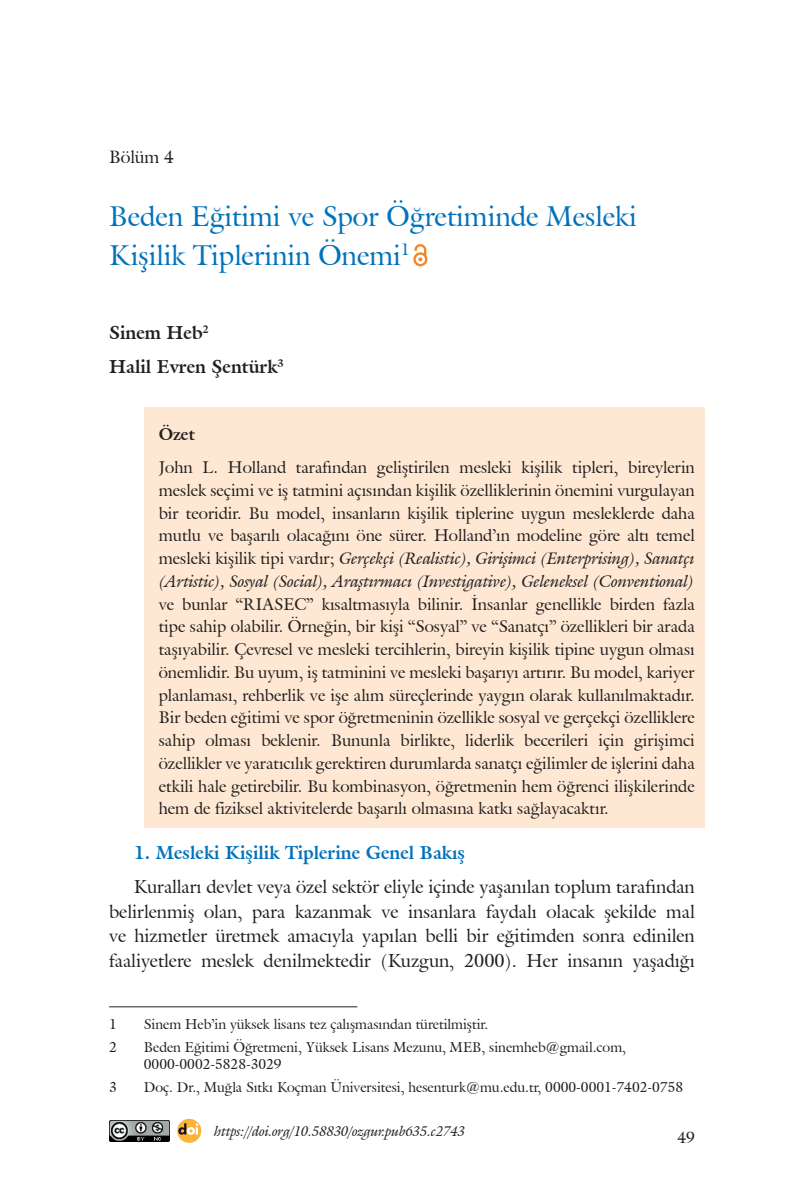
<style>
.page{position:relative;width:794px;height:1191px;background:#fff}
.page>*{position:absolute;margin:0;border:0;box-sizing:border-box;transform-origin:0 0}
.t1{font:28px/38.5px "Galliard IT Cby BT";color:#0072bc}
.t2{font:18.38px/24.5px "Galliard IT Cby BT";color:#231f20;text-align:justify}
.t3{font:700 18.38px "Galliard IT Cby BT";color:#0072bc}
.t4{font:700 18.38px/34.5px "Galliard IT Cby BT";color:#231f20}
.t5{font:17.5px "Galliard IT Cby BT";color:#231f20}
.t6{font:16.62px/22.8px "Galliard IT Cby BT";color:#231f20;text-align:justify}
.t7{font:700 16.62px "Galliard IT Cby BT";color:#231f20}
.t8{font:15.75px "Galliard IT Cby BT";color:#231f20}
.t9{font:14px/17.5px "Galliard IT Cby BT";color:#231f20}
.t10{font:italic 14px "Galliard IT Cby BT";color:#231f20}
.s1{font-style:italic}
</style>
<div class="page">
<div style="left:144px;top:408px;width:560px;height:46px;background:#fee8d3"></div>
<div style="left:144px;top:440px;width:560px;height:388px;background:#fee8d3"></div>
<svg style="left:413px;top:244px;width:14px;height:22px"></svg>
<hr style="left:109px;top:1006px;width:248px;height:1px;background:#231f20">
<img style="left:109px;top:1120px;width:60px;height:21px">
<svg style="left:177px;top:1118px;width:24px;height:24px"></svg>
<svg style="left:178px;top:1123px;width:20px;height:11px"></svg>
<p class="t5" style="left:109px;top:145px;width:66px">Bölüm 4</p>
<h1 class="t1" style="left:109px;top:197px;width:529px">Beden Eğitimi ve Spor Öğretiminde Mesleki<br>Kişilik Tiplerinin Önemi<sup>1</sup></h1>
<p class="t4" style="left:109px;top:315px;width:176px">Sinem Heb<sup>2<br></sup>Halil Evren Şentürk<sup>3</sup></p>
<p class="t7" style="left:159px;top:424px;width:38px">Özet</p>
<p class="t6" style="left:159px;top:456px;width:537px">John L. Holland tarafından geliştirilen mesleki kişilik tipleri, bireylerin meslek seçimi ve iş tatmini açısından kişilik özelliklerinin önemini vurgulayan bir teoridir. Bu model, insanların kişilik tiplerine uygun mesleklerde daha mutlu ve başarılı olacağını öne sürer. Holland’ın modeline göre altı temel mesleki kişilik tipi vardır; <span class="s1">Gerçekçi (Realistic), Girişimci (Enterprising), Sanatçı (Artistic), Sosyal (Social), Araştırmacı (Investigative), Geleneksel (Conventional)</span></p>
<p class="t6" style="left:159px;top:592px;width:537px">ve bunlar “RIASEC” kısaltmasıyla bilinir. İnsanlar genellikle birden fazla tipe sahip olabilir. Örneğin, bir kişi “Sosyal” ve “Sanatçı” özellikleri bir arada taşıyabilir. Çevresel ve mesleki tercihlerin, bireyin kişilik tipine uygun olması önemlidir. Bu uyum, iş tatminini ve mesleki başarıyı artırır. Bu model, kariyer planlaması, rehberlik ve işe alım süreçlerinde yaygın olarak kullanılmaktadır.<br>Bir beden eğitimi ve spor öğretmeninin özellikle sosyal ve gerçekçi özelliklere sahip olması beklenir. Bununla birlikte, liderlik becerileri için girişimci özellikler ve yaratıcılık gerektiren durumlarda sanatçı eğilimler de işlerini daha etkili hale getirebilir. Bu kombinasyon, öğretmenin hem öğrenci ilişkilerinde hem de fiziksel aktivitelerde başarılı olmasına katkı sağlayacaktır.</p>
<p class="t3" style="left:134px;top:840px;width:333px">1. Mesleki Kişilik Tiplerine Genel Bakış</p>
<p class="t2" style="left:109px;top:874px;width:587px;text-indent:25px">Kuralları devlet veya özel sektör eliyle içinde yaşanılan toplum tarafından belirlenmiş olan, para kazanmak ve insanlara faydalı olacak şekilde mal ve hizmetler üretmek amacıyla yapılan belli bir eğitimden sonra edinilen faaliyetlere meslek denilmektedir (Kuzgun, 2000). Her insanın yaşadığı</p>
<p class="t9" style="left:109px;top:1015px;width:9px">1</p>
<p class="t9" style="left:144px;top:1015px;width:346px">Sinem Heb’in yüksek lisans tez çalışmasından türetilmiştir.</p>
<p class="t9" style="left:109px;top:1038px;width:9px">2</p>
<p class="t9" style="left:144px;top:1038px;width:483px">Beden Eğitimi Öğretmeni, Yüksek Lisans Mezunu, MEB, sinemheb@gmail.com,<br>0000-0002-5828-3029</p>
<p class="t9" style="left:109px;top:1078px;width:9px">3</p>
<p class="t9" style="left:144px;top:1078px;width:541px">Doç. Dr., Muğla Sıtkı Koçman Üniversitesi, hesenturk@mu.edu.tr, 0000-0001-7402-0758</p>
<p class="t10" style="left:214px;top:1121px;width:252px">https://doi.org/10.58830/ozgur.pub635.c2743</p>
<p class="t8" style="left:677px;top:1127px;width:19px">49</p>
</div>
